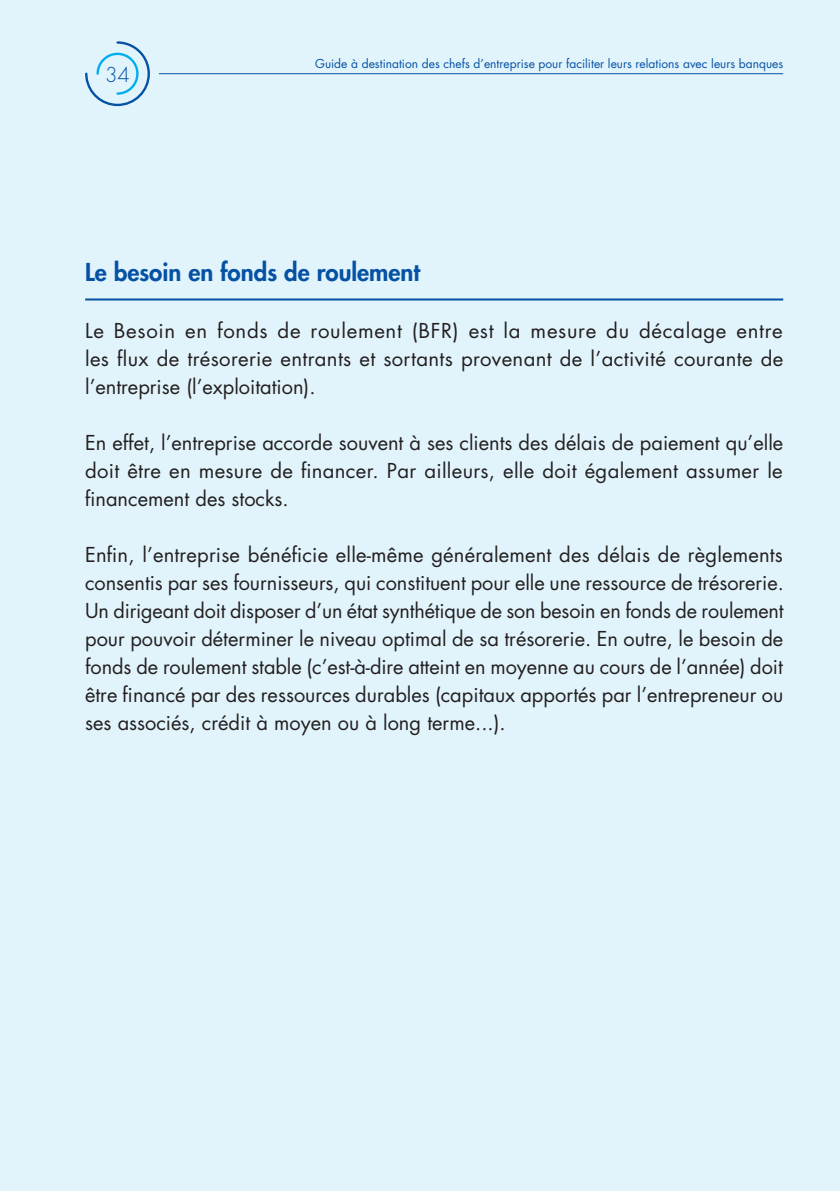
<style>
.page{position:relative;width:840px;height:1191px;background:#fff}
.page>*{position:absolute;margin:0;border:0;box-sizing:border-box;transform-origin:0 0}
.t1{font:800 24px "Futura Std";color:#0551a4}
.t2{font:20px/28px "Futura Std";color:#231f20;text-align:justify}
.t3{font:300 20px "Futura Std";color:#0551a4}
.t4{font:12px "Futura Std";color:#0551a4}
</style>
<div class="page">
<div style="left:0;top:0;width:839px;height:1191px;background:#e1f4fc"></div>
<svg style="left:85px;top:41px;width:65px;height:65px"></svg>
<hr style="left:159px;top:73px;width:623px;height:1px;background:#0551a4">
<hr style="left:85px;top:298px;width:697px;height:2px;background:#0551a4">
<p class="t3" style="left:105px;top:63px;width:26px">34</p>
<p class="t4" style="left:315px;top:56px;width:469px">Guide à destination des chefs d’entreprise pour faciliter leurs relations avec leurs banques</p>
<p class="t1" style="left:85px;top:257px;width:336px">Le besoin en fonds de roulement</p>
<p class="t2" style="left:85px;top:316px;width:699px">Le Besoin en fonds de roulement (BFR) est la mesure du décalage entre les flux de trésorerie entrants et sortants provenant de l’activité courante de l’entreprise (l’exploitation).</p>
<p class="t2" style="left:85px;top:428px;width:699px">En effet, l’entreprise accorde souvent à ses clients des délais de paiement qu’elle doit être en mesure de financer. Par ailleurs, elle doit également assumer le financement des stocks.</p>
<p class="t2" style="left:85px;top:540px;width:699px">Enfin, l’entreprise bénéficie elle-même généralement des délais de règlements consentis par ses fournisseurs, qui constituent pour elle une ressource de trésorerie.<br>Un dirigeant doit disposer d’un état synthétique de son besoin en fonds de roulement pour pouvoir déterminer le niveau optimal de sa trésorerie. En outre, le besoin de fonds de roulement stable (c’est-à-dire atteint en moyenne au cours de l’année) doit être financé par des ressources durables (capitaux apportés par l’entrepreneur ou ses associés, crédit à moyen ou à long terme...).</p>
</div>
